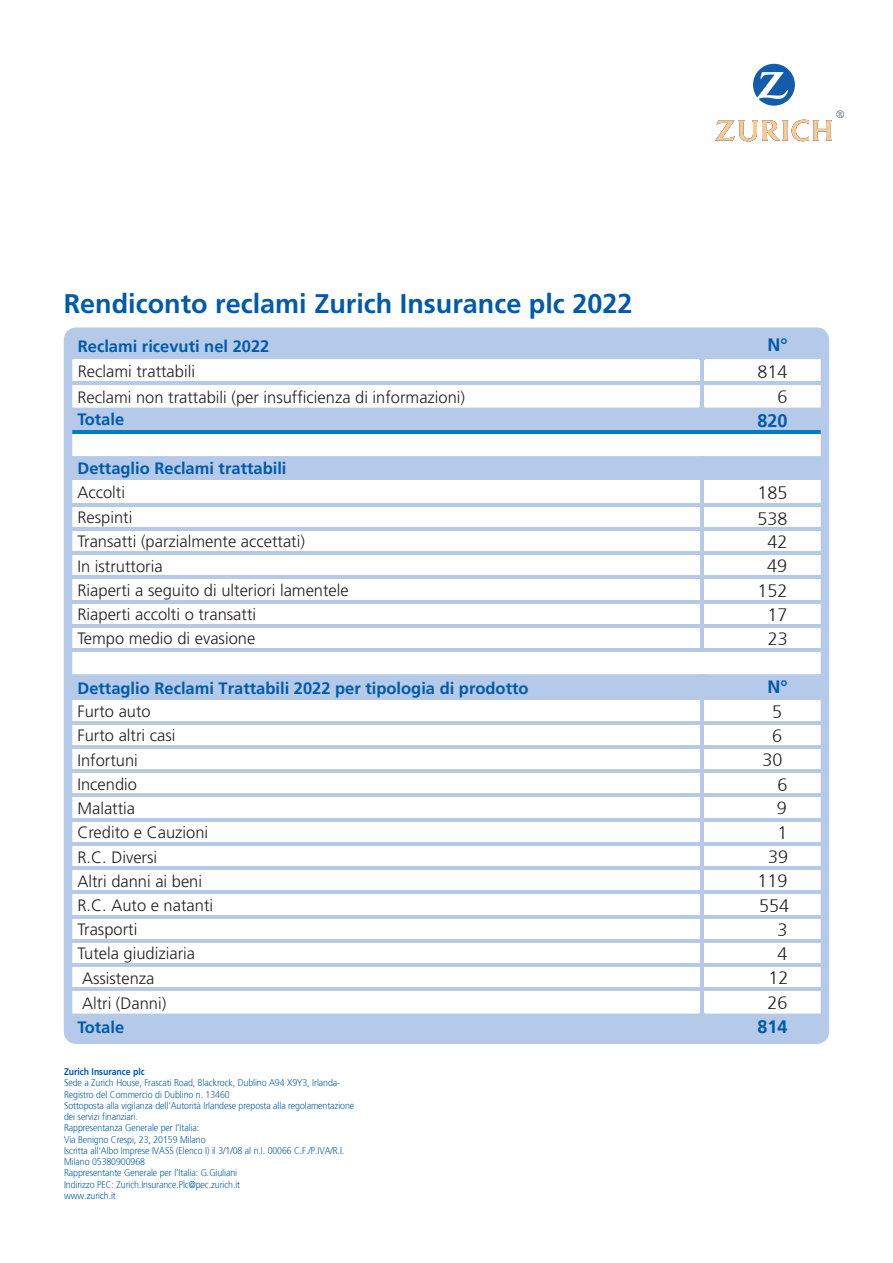
<style>
.page{position:relative;width:893px;height:1263px;background:#fff}
.page>*{position:absolute;margin:0;border:0;box-sizing:border-box;transform-origin:0 0}
.t1{font:700 27px "Frutiger";color:#015aaa}
.t2{font:300 18px "Frutiger";color:#231f20}
.t3{font:700 18px "Frutiger";color:#015aaa}
.t4{font:300 16.5px "Frutiger";color:#231f20}
.t5{font:700 16.5px "Frutiger";color:#015aaa}
.t6{font:300 9.75px/11.2px "Frutiger";letter-spacing:-.01em;color:#015aaa;scale:.9 1}
.t7{font:700 9.75px "Frutiger";letter-spacing:-.01em;color:#015aaa;scale:.9 1}
</style>
<div class="page">
<svg style="left:715px;top:64px;width:129px;height:77px"></svg>
<svg style="left:64px;top:327px;width:765px;height:717px"></svg>
<svg style="left:777px;top:801px;width:9px;height:14px"></svg>
<h1 class="t1" style="left:64px;top:288px;width:570px">Rendiconto reclami Zurich Insurance plc 2022</h1>
<h3 class="t5" style="left:78px;top:336px;width:193px">Reclami ricevuti nel 2022</h3>
<h2 class="t3" style="left:767px;top:335px;width:22px">N°</h2>
<h3 class="t4" style="left:78px;top:362px;width:119px">Reclami trattabili</h3>
<h2 class="t2" style="left:757px;top:362px;width:32px">814</h2>
<h3 class="t4" style="left:77px;top:388px;width:389px">Reclami non trattabili (per insufficienza di informazioni)</h3>
<h2 class="t2" style="left:778px;top:387px;width:12px">6</h2>
<h3 class="t5" style="left:77px;top:410px;width:48px">Totale</h3>
<h2 class="t3" style="left:757px;top:410px;width:32px">820</h2>
<h3 class="t5" style="left:77px;top:459px;width:211px">Dettaglio Reclami trattabili</h3>
<h3 class="t4" style="left:77px;top:483px;width:49px">Accolti</h3>
<h2 class="t2" style="left:757px;top:483px;width:32px">185</h2>
<h3 class="t4" style="left:77px;top:508px;width:57px">Respinti</h3>
<h2 class="t2" style="left:757px;top:508px;width:32px">538</h2>
<h3 class="t4" style="left:77px;top:532px;width:229px">Transatti (parzialmente accettati)</h3>
<h2 class="t2" style="left:767px;top:532px;width:22px">42</h2>
<h3 class="t4" style="left:77px;top:557px;width:87px">In istruttoria</h3>
<h2 class="t2" style="left:767px;top:556px;width:22px">49</h2>
<h3 class="t4" style="left:77px;top:581px;width:273px">Riaperti a seguito di ulteriori lamentele</h3>
<h2 class="t2" style="left:757px;top:580px;width:32px">152</h2>
<h3 class="t4" style="left:77px;top:605px;width:180px">Riaperti accolti o transatti</h3>
<h2 class="t2" style="left:767px;top:604px;width:22px">17</h2>
<h3 class="t4" style="left:77px;top:629px;width:179px">Tempo medio di evasione</h3>
<h2 class="t2" style="left:768px;top:628px;width:22px">23</h2>
<h3 class="t5" style="left:77px;top:678px;width:453px">Dettaglio Reclami Trattabili 2022 per tipologia di prodotto</h3>
<h2 class="t3" style="left:767px;top:676px;width:22px">N°</h2>
<h3 class="t4" style="left:77px;top:702px;width:75px">Furto auto</h3>
<h2 class="t2" style="left:772px;top:701px;width:12px">5</h2>
<h3 class="t4" style="left:77px;top:726px;width:100px">Furto altri casi</h3>
<h2 class="t2" style="left:772px;top:726px;width:12px">6</h2>
<h3 class="t4" style="left:77px;top:750px;width:62px">Infortuni</h3>
<h2 class="t2" style="left:762px;top:750px;width:22px">30</h2>
<h3 class="t4" style="left:77px;top:775px;width:61px">Incendio</h3>
<h2 class="t2" style="left:778px;top:774px;width:12px">6</h2>
<h3 class="t4" style="left:77px;top:799px;width:59px">Malattia</h3>
<h3 class="t4" style="left:77px;top:823px;width:132px">Credito e Cauzioni</h3>
<h2 class="t2" style="left:778px;top:822px;width:12px">1</h2>
<h3 class="t4" style="left:77px;top:847px;width:81px">R.C. Diversi</h3>
<h2 class="t2" style="left:768px;top:847px;width:22px">39</h2>
<h3 class="t4" style="left:77px;top:872px;width:126px">Altri danni ai beni</h3>
<h2 class="t2" style="left:757px;top:871px;width:32px">119</h2>
<h3 class="t4" style="left:77px;top:896px;width:137px">R.C. Auto e natanti</h3>
<h2 class="t2" style="left:759px;top:895px;width:32px">554</h2>
<h3 class="t4" style="left:77px;top:920px;width:61px">Trasporti</h3>
<h2 class="t2" style="left:778px;top:919px;width:12px">3</h2>
<h3 class="t4" style="left:77px;top:944px;width:119px">Tutela giudiziaria</h3>
<h2 class="t2" style="left:778px;top:944px;width:12px">4</h2>
<h3 class="t4" style="left:82px;top:969px;width:74px">Assistenza</h3>
<h2 class="t2" style="left:769px;top:968px;width:22px">12</h2>
<h3 class="t4" style="left:82px;top:994px;width:86px">Altri (Danni)</h3>
<h2 class="t2" style="left:767px;top:993px;width:22px">26</h2>
<h3 class="t5" style="left:77px;top:1017px;width:48px">Totale</h3>
<h2 class="t3" style="left:757px;top:1016px;width:32px">814</h2>
<p class="t7" style="left:64px;top:1066px;width:91px">Zurich Insurance plc</p>
<p class="t6" style="left:64px;top:1077px;width:324px">Sede a Zurich House, Frascati Road, Blackrock, Dublino A94 X9Y3, Irlanda-Registro del Commercio di Dublino n. 13460<br>Sottoposta alla vigilanza dell'Autorità Irlandese preposta alla regolamentazione dei servizi finanziari.<br>Rappresentanza Generale per l’Italia:<br>Via Benigno Crespi, 23, 20159 Milano<br>Iscritta all'Albo Imprese IVASS (Elenco I) il 3/1/08 al n.I. 00066 C.F./P.IVA/R.I.<br>Milano 05380900968<br>Rappresentante Generale per l’Italia: G.Giuliani<br>Indirizzo PEC: Zurich.Insurance.Plc@pec.zurich.it<br>www.zurich.it</p>
</div>
